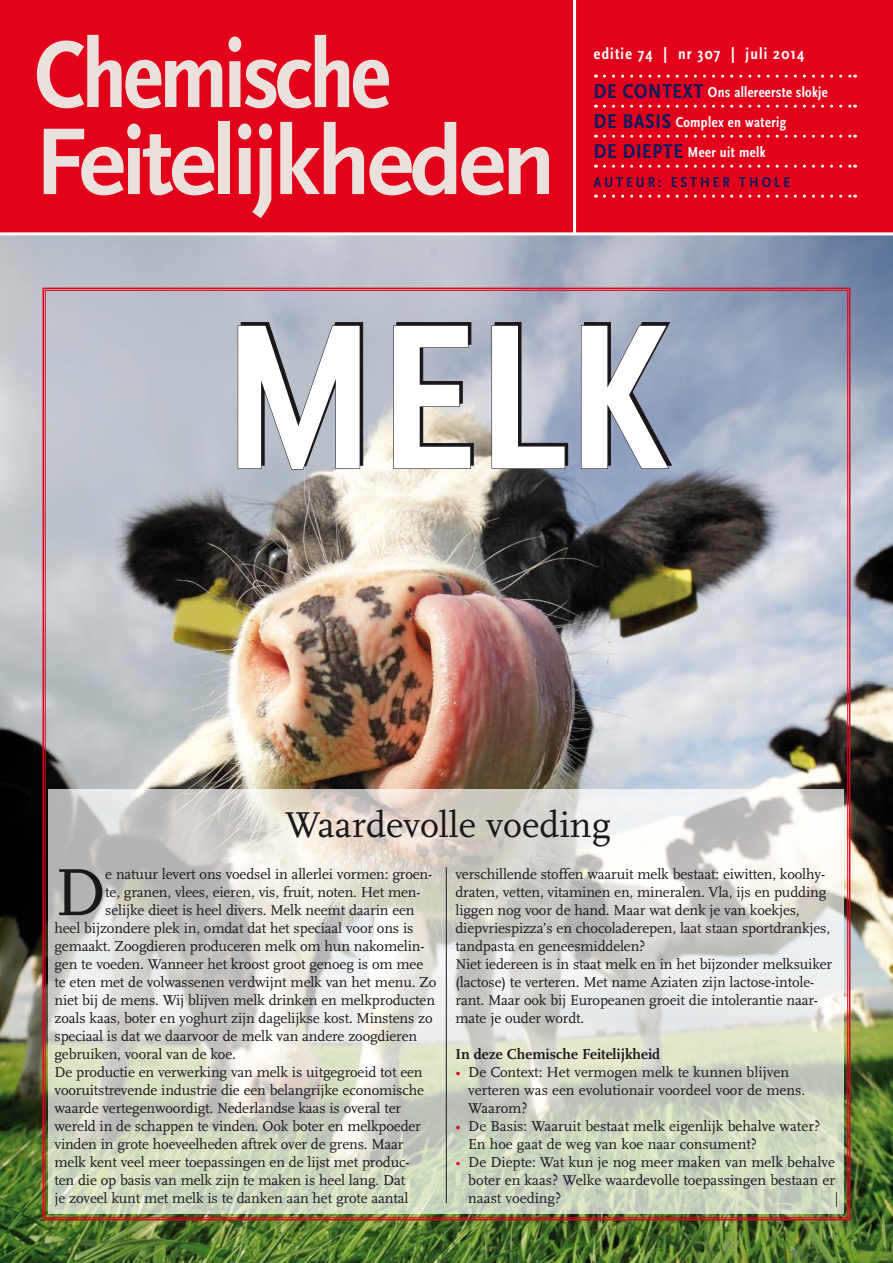
<style>
.page{position:relative;width:893px;height:1263px;background:#fff}
.page>*{position:absolute;margin:0;border:0;box-sizing:border-box;transform-origin:0 0}
.t1{font:216px "Scala Sans Bold Con";color:#fff}
.t2{font:700 99px "Scala Sans";letter-spacing:-.035em;color:#eae1dd}
.t3{font:99px "Scala Sans Bold Con";color:#eae1dd}
.t4{font:69.6px "Scala";color:#1a171b}
.t5{font:37.5px "Scala";color:#1a171b}
.t6{font:16.5px "Scala Sans Bold Con";letter-spacing:.07em;color:#fff}
.t7{font:15px/18px "Scala";letter-spacing:-.01em;color:#1a171b}
.t8{font:15px/30px "Scala Sans Bold Con";letter-spacing:.2em;color:#fff}
.t9{font:700 15px "Scala";color:#1a171b}
.s1{font-size:21px;color:#0f1b5f}
.s2{color:#0f1b5f}
.s3{color:#e2001a}
</style>
<div class="page">
<img style="left:0;top:235px;width:893px;height:1028px">
<img style="left:42px;top:287px;width:809px;height:934px">
<div style="left:0;top:0;width:893px;height:234px;background:#e2001a"></div>
<hr style="left:573px;top:0;width:3px;height:234px;background:#fff">
<hr style="left:0;top:232px;width:893px;height:3px;background:#fff">
<svg style="left:49px;top:789px;width:795px;height:424px;background:#d6d8cd"></svg>
<svg style="left:237px;top:322px;width:126px;height:148px;background:#a7adb7"></svg>
<svg style="left:393px;top:322px;width:81px;height:147px;background:#b8b7b6"></svg>
<svg style="left:491px;top:322px;width:77px;height:147px;background:#acb1be"></svg>
<svg style="left:581px;top:322px;width:91px;height:147px;background:#8b96af"></svg>
<hr style="left:446px;top:867px;width:1px;height:336px;background:#1a171b">
<svg style="left:604px;top:75px;width:252px;height:3px"></svg>
<svg style="left:604px;top:105px;width:252px;height:3px"></svg>
<svg style="left:604px;top:135px;width:252px;height:3px"></svg>
<svg style="left:604px;top:165px;width:252px;height:3px"></svg>
<svg style="left:604px;top:195px;width:252px;height:3px"></svg>
<h2 class="t3" style="left:35px;top:22px;width:357px">Chemische</h2>
<h2 class="t2" style="left:35px;top:109px;width:522px">Feitelijkheden</h2>
<p class="t6" style="left:594px;top:45px;width:212px">editie 74 | nr 307 | juli 2014</p>
<p class="t8" style="left:594px;top:77px;width:235px"><span class="s1">De Context</span> Ons allereerste slokje<br><span class="s1">De Basis</span> Complex en waterig<br><span class="s1">De Diepte</span> Meer uit melk <span class="s2">auteur: Esther Thole</span></p>
<h1 class="t1" style="left:220px;top:282px;width:450px">Melk</h1>
<h3 class="t5" style="left:285px;top:804px;width:327px">Waardevolle voeding</h3>
<h3 class="t4" style="left:55px;top:854px;width:53px">D</h3>
<p class="t7" style="left:105px;top:865px;width:328px">e natuur levert ons voedsel in allerlei vormen: groen-</p>
<p class="t7" style="left:105px;top:883px;width:317px">te, granen, vlees, eieren, vis, fruit, noten. Het men-</p>
<p class="t7" style="left:105px;top:901px;width:311px">selijke dieet is heel divers. Melk neemt daarin een</p>
<p class="t7" style="left:55px;top:919px;width:360px">heel bijzondere plek in, omdat dat het speciaal voor ons is</p>
<p class="t7" style="left:55px;top:937px;width:371px">gemaakt. Zoogdieren produceren melk om hun nakomelin-</p>
<p class="t7" style="left:55px;top:955px;width:370px">gen te voeden. Wanneer het kroost groot genoeg is om mee</p>
<p class="t7" style="left:55px;top:973px;width:383px">te eten met de volwassenen verdwijnt melk van het menu. Zo</p>
<p class="t7" style="left:55px;top:991px;width:382px">niet bij de mens. Wij blijven melk drinken en melkproducten</p>
<p class="t7" style="left:55px;top:1009px;width:380px">zoals kaas, boter en yoghurt zijn dagelijkse kost. Minstens zo</p>
<p class="t7" style="left:55px;top:1027px;width:364px">speciaal is dat we daarvoor de melk van andere zoogdieren</p>
<p class="t7" style="left:55px;top:1045px;width:183px">gebruiken, vooral van de koe.</p>
<p class="t7" style="left:55px;top:1063px;width:370px">De productie en verwerking van melk is uitgegroeid tot een</p>
<p class="t7" style="left:55px;top:1081px;width:371px">vooruitstrevende industrie die een belangrijke economische</p>
<p class="t7" style="left:55px;top:1099px;width:348px">waarde vertegenwoordigt. Nederlandse kaas is overal ter</p>
<p class="t7" style="left:55px;top:1117px;width:368px">wereld in de schappen te vinden. Ook boter en melkpoeder</p>
<p class="t7" style="left:55px;top:1135px;width:351px">vinden in grote hoeveelheden aftrek over de grens. Maar</p>
<p class="t7" style="left:55px;top:1153px;width:357px">melk kent veel meer toepassingen en de lijst met produc-</p>
<p class="t7" style="left:55px;top:1171px;width:352px">ten die op basis van melk zijn te maken is heel lang. Dat</p>
<p class="t7" style="left:55px;top:1189px;width:355px">je zoveel kunt met melk is te danken aan het grote aantal</p>
<p class="t7" style="left:455px;top:865px;width:378px">verschillende stoffen waaruit melk bestaat: eiwitten, koolhy&shy;draten, vetten, vitaminen en, mineralen. Vla, ijs en pudding liggen nog voor de hand. Maar wat denk je van koekjes, diepvriespizza’s en chocoladerepen, laat staan sportdrankjes, tandpasta en geneesmiddelen?<br>Niet iedereen is in staat melk en in het bijzonder melksuiker (lactose) te verteren. Met name Aziaten zijn lactose-intole&shy;rant. Maar ook bij Europeanen groeit die intolerantie naar&shy;mate je ouder wordt.</p>
<p class="t9" style="left:455px;top:1046px;width:206px">In deze Chemische Feitelijkheid</p>
<p class="t7" style="left:468px;top:1063px;width:339px;text-indent:-13px"><span class="s3">•</span> De Context: Het vermogen melk te kunnen blijven verteren was een evolutionair voordeel voor de mens.<br>Waarom?</p>
<p class="t7" style="left:468px;top:1117px;width:353px;text-indent:-13px"><span class="s3">•</span> De Basis: Waaruit bestaat melk eigenlijk behalve water?<br>En hoe gaat de weg van koe naar consument?</p>
<p class="t7" style="left:468px;top:1153px;width:368px;text-align:justify;text-indent:-13px"><span class="s3">•</span> De Diepte: Wat kun je nog meer maken van melk behalve boter en kaas? Welke waardevolle toepassingen bestaan er naast voeding?</p>
<p class="t7" style="left:835px;top:1189px;width:5px">|</p>
</div>
